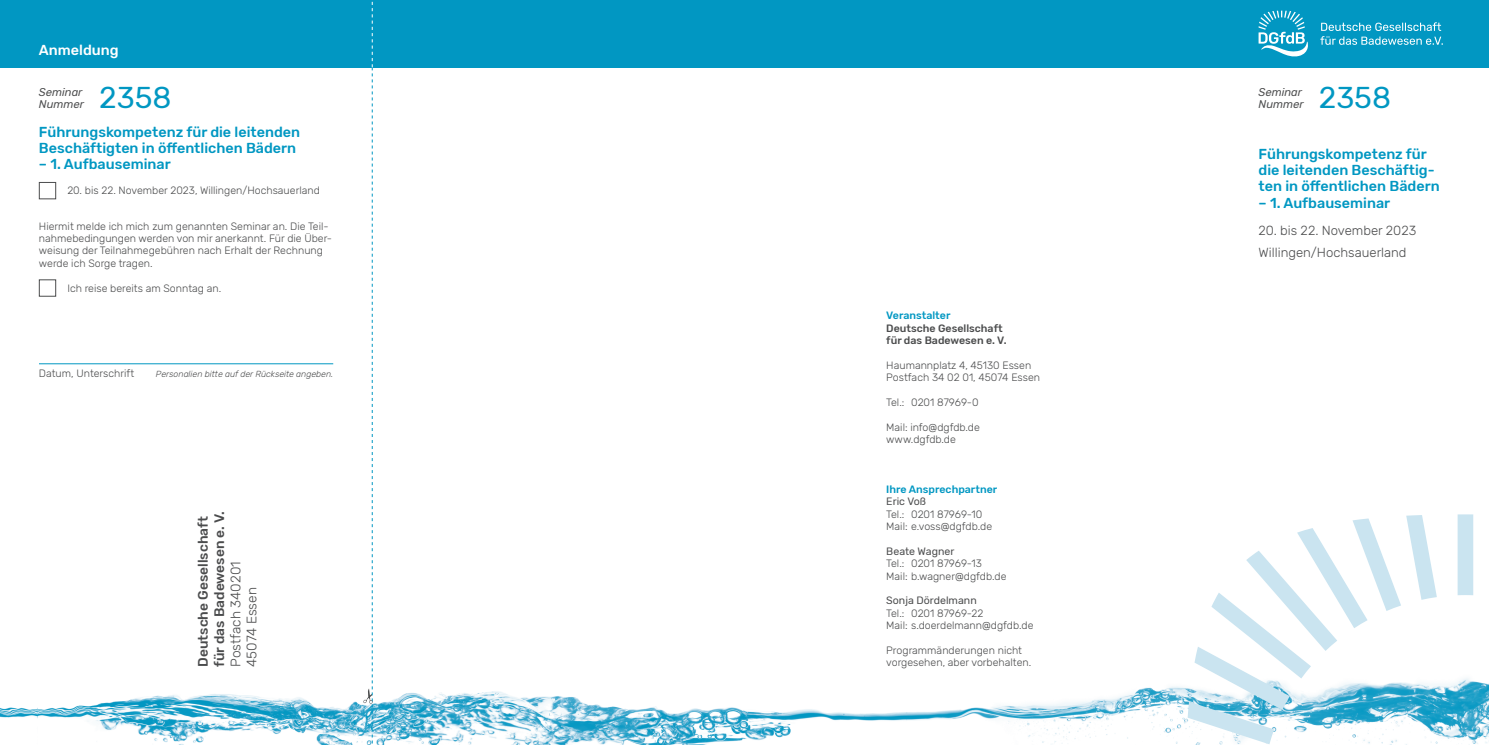
<style>
.page{position:relative;width:1489px;height:745px;background:#fff}
.page>*{position:absolute;margin:0;border:0;box-sizing:border-box;transform-origin:0 0}
.t1{font:30px "Rubik";color:#0197c2}
.t2{font:500 14.38px/16.2px "Rubik";color:#0197c2}
.t3{font:500 14.38px "Rubik";color:#fff}
.t4{font:500 13.75px/16.2px "Rubik";color:#4b4c4d}
.t5{font:300 13.75px/16.2px "Rubik";color:#4b4c4d}
.t6{font:300 13.12px/22.1px "Rubik";color:#4b4c4d}
.t7{font:italic 11.25px/12.5px "Rubik";color:#4b4c4d}
.t8{font:300 10.62px/12.4px "Rubik";color:#4b4c4d}
.t9{font:500 10.62px/12.4px "Rubik";color:#4b4c4d}
.t10{font:10.62px "Rubik";color:#4b4c4d}
.t11{font:500 10.62px "Rubik";color:#0197c2}
.t12{font:italic 300 8.75px "Rubik";color:#4b4c4d}
</style>
<div class="page">
<img style="left:0;top:678px;width:1488px;height:66px">
<div style="left:0;top:0;width:1488px;height:67px;background:#0197c2"></div>
<svg style="left:1457px;top:514px;width:15px;height:81px"></svg>
<svg style="left:1187px;top:515px;width:249px;height:228px"></svg>
<hr style="left:39px;top:363px;width:294px;height:1px;background:#0197c2">
<div style="left:39px;top:182px;width:17px;height:17px;border:1px solid #4b4c4d"></div>
<div style="left:39px;top:279px;width:17px;height:17px;border:1px solid #4b4c4d"></div>
<svg style="left:363px;top:1px;width:10px;height:743px"></svg>
<svg style="left:1258px;top:11px;width:50px;height:45px"></svg>
<svg style="left:1320px;top:22px;width:122px;height:23px"></svg>
<h2 class="t3" style="left:39px;top:42px;width:81px">Anmeldung</h2>
<p class="t7" style="left:39px;top:86px;width:47px">Seminar<br>Nummer</p>
<h1 class="t1" style="left:99px;top:81px;width:74px">2358</h1>
<h2 class="t2" style="left:39px;top:124px;width:263px">Führungskompetenz für die leitenden<br>Beschäftigten in öffentlichen Bädern</h2>
<h2 class="t2" style="left:39px;top:156px;width:133px">– 1. Aufbauseminar</h2>
<p class="t8" style="left:67px;top:184px;width:254px">20. bis 22. November 2023, Willingen/Hochsauerland</p>
<p class="t8" style="left:39px;top:220px;width:294px">Hiermit melde ich mich zum genannten Seminar an. Die Teil&shy;nahmebedingungen werden von mir anerkannt. Für die Über&shy;weisung der Teilnahmegebühren nach Erhalt der Rechnung werde ich Sorge tragen.</p>
<p class="t8" style="left:67px;top:282px;width:155px">Ich reise bereits am Sonntag an.</p>
<p class="t8" style="left:39px;top:366px;width:97px">Datum, Unterschrift</p>
<p class="t12" style="left:156px;top:368px;width:179px">Personalien bitte auf der Rückseite angeben.</p>
<p class="t4" style="left:195px;top:666px;width:157px;rotate:-90deg">Deutsche Gesellschaft für das Badewesen e. V.</p>
<p class="t5" style="left:228px;top:666px;width:107px;rotate:-90deg">Postfach 340201<br>45074 Essen</p>
<p class="t11" style="left:886px;top:309px;width:66px">Veranstalter</p>
<p class="t9" style="left:886px;top:322px;width:122px">Deutsche Gesellschaft für das Badewesen e. V.</p>
<p class="t8" style="left:886px;top:359px;width:155px">Haumannplatz 4, 45130 Essen<br>Postfach 34 02 01, 45074 Essen</p>
<p class="t8" style="left:886px;top:396px;width:94px">Tel.: 0201 87969-0</p>
<p class="t8" style="left:886px;top:421px;width:95px">Mail: info@dgfdb.de www.dgfdb.de</p>
<p class="t11" style="left:886px;top:482px;width:112px">Ihre Ansprechpartner</p>
<p class="t10" style="left:886px;top:495px;width:41px">Eric Voß</p>
<p class="t8" style="left:886px;top:507px;width:107px">Tel.: 0201 87969-10<br>Mail: e.voss@dgfdb.de</p>
<p class="t10" style="left:886px;top:544px;width:70px">Beate Wagner</p>
<p class="t8" style="left:886px;top:557px;width:122px">Tel.: 0201 87969-13<br>Mail: b.wagner@dgfdb.de</p>
<p class="t10" style="left:886px;top:594px;width:92px">Sonja Dördelmann</p>
<p class="t8" style="left:886px;top:606px;width:149px">Tel.: 0201 87969-22<br>Mail: s.doerdelmann@dgfdb.de</p>
<p class="t8" style="left:886px;top:643px;width:147px">Programmänderungen nicht vorgesehen, aber vorbehalten.</p>
<p class="t7" style="left:1258px;top:86px;width:47px">Seminar<br>Nummer</p>
<h1 class="t1" style="left:1318px;top:81px;width:74px">2358</h1>
<h2 class="t2" style="left:1258px;top:146px;width:183px">Führungskompetenz für die leitenden Beschäftig&shy;ten in öffentlichen Bädern</h2>
<h2 class="t2" style="left:1258px;top:195px;width:133px">– 1. Aufbauseminar</h2>
<p class="t6" style="left:1258px;top:220px;width:159px">20. bis 22. November 2023<br>Willingen/Hochsauerland</p>
</div>
